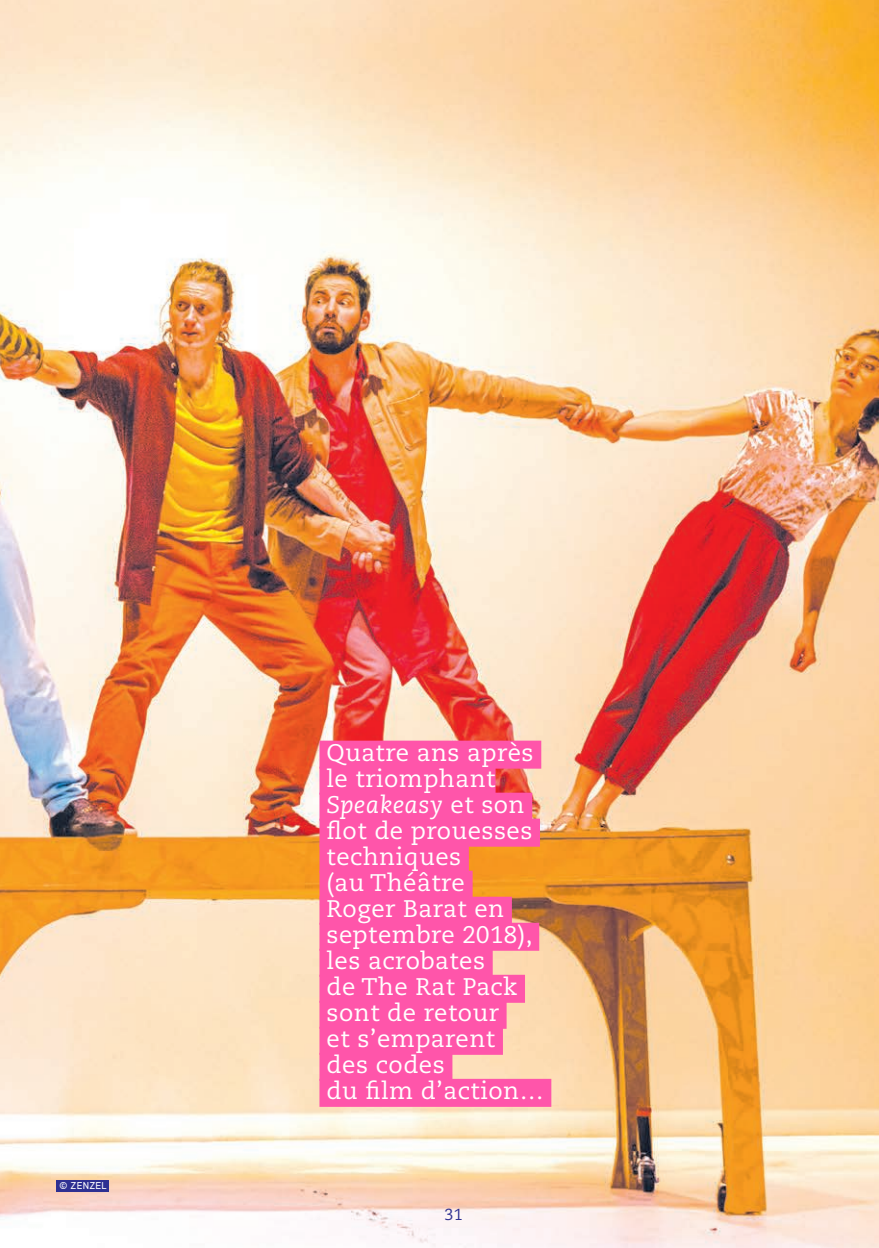
<style>
.page{position:relative;width:879px;height:1248px;background:#fff}
.page>*{position:absolute;margin:0;border:0;box-sizing:border-box;transform-origin:0 0}
.EXERGUE{font:24px/26px "Caecilia";letter-spacing:.02em;color:#fff}
.t1{font:16px "Caecilia";color:#2e3092}
.PHOTO{font:500 10px "Aaux Pro";letter-spacing:.02em;color:#fff}
.s1{font-style:italic}
</style>
<div class="page">
<img style="left:0;top:0;width:879px;height:1247px">
<div style="left:57px;top:1179px;width:52px;height:12px;background:#2e3092"></div>
<div style="left:319px;top:740px;width:222px;height:28px;background:#f5a"></div>
<div style="left:319px;top:766px;width:176px;height:28px;background:#f5a"></div>
<div style="left:319px;top:792px;width:213px;height:28px;background:#f5a"></div>
<div style="left:319px;top:818px;width:221px;height:28px;background:#f5a"></div>
<div style="left:319px;top:844px;width:150px;height:28px;background:#f5a"></div>
<div style="left:319px;top:870px;width:153px;height:28px;background:#f5a"></div>
<div style="left:319px;top:896px;width:193px;height:28px;background:#f5a"></div>
<div style="left:319px;top:922px;width:220px;height:28px;background:#f5a"></div>
<div style="left:319px;top:948px;width:174px;height:28px;background:#f5a"></div>
<div style="left:319px;top:974px;width:206px;height:28px;background:#f5a"></div>
<div style="left:319px;top:1000px;width:187px;height:28px;background:#f5a"></div>
<div style="left:319px;top:1026px;width:184px;height:28px;background:#f5a"></div>
<div style="left:319px;top:1052px;width:133px;height:28px;background:#f5a"></div>
<div style="left:319px;top:1078px;width:232px;height:28px;background:#f5a"></div>
<p class="PHOTO" style="left:60px;top:1179px;width:48px">© ZENZEL</p>
<p class="EXERGUE" style="left:327px;top:739px;width:219px">Quatre ans après le triomphant<br><span class="s1">Speakeasy</span> et son flot de prouesses techniques<br>(au Théâtre<br>Roger Barat en septembre 2018), les acrobates<br>de The Rat Pack sont de retour<br>et s’emparent<br>des codes<br>du film d’action…</p>
<p class="t1" style="left:444px;top:1204px;width:20px">31</p>
</div>
